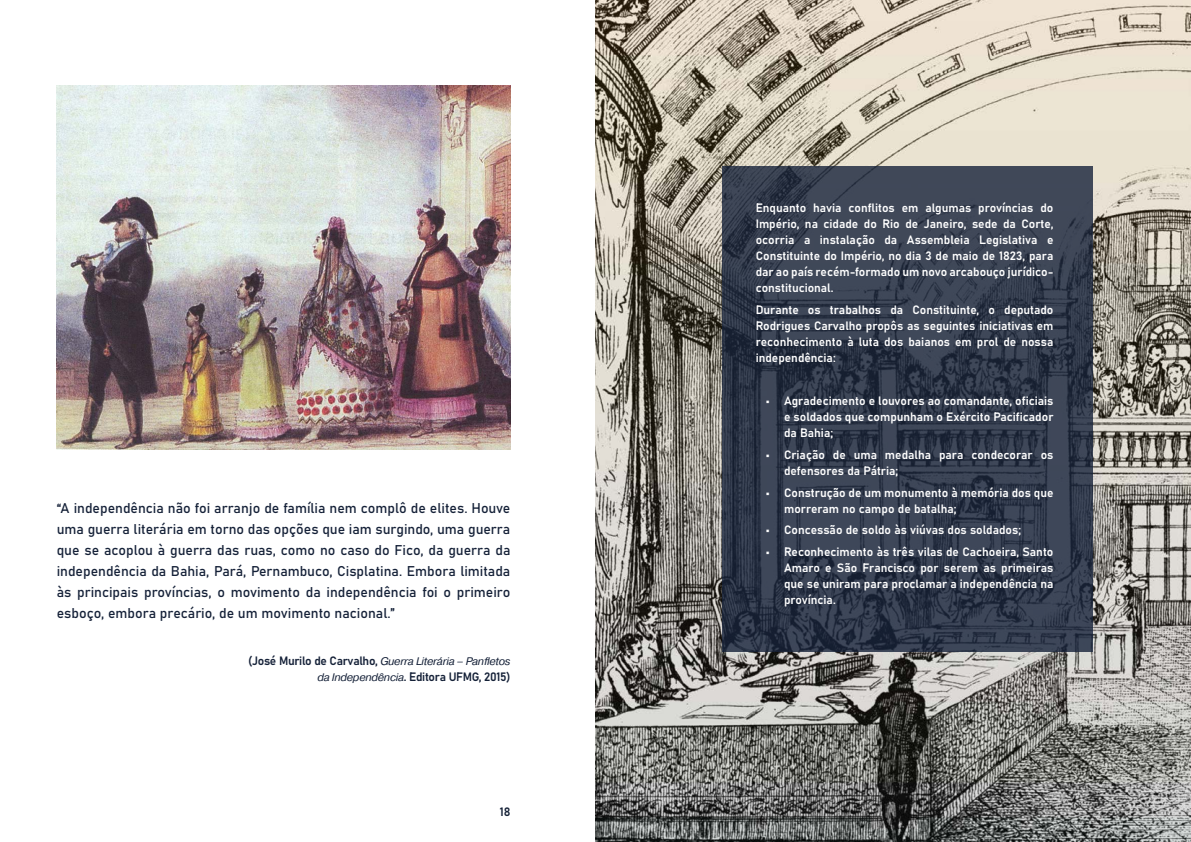
<style>
.page{position:relative;width:1191px;height:842px;background:#fff}
.page>*{position:absolute;margin:0;border:0;box-sizing:border-box;transform-origin:0 0}
.t1{font:14px/21px "Bahnschrift";color:#152138;text-align:justify}
.t2{font:12px/16px "Bahnschrift";color:#fff;text-align:justify}
.t3{font:12px "Bahnschrift";letter-spacing:-.025em;color:#152138}
.t4{font:12px "Bahnschrift";color:#152137}
.t5{font:italic 11px "Pragmatica";letter-spacing:-.025em;color:#152138}
.s1{font-family:"Bahnschrift";font-style:normal;font-size:12px}
.s2{font-family:"Pragmatica";font-style:italic;font-size:11px}
</style>
<div class="page">
<img style="left:57px;top:85px;width:453px;height:365px">
<img style="left:595px;top:0;width:596px;height:842px">
<svg style="left:722px;top:166px;width:370px;height:485px;background:#333b4d"></svg>
<p class="t1" style="left:57px;top:496px;width:455px">“A independência não foi arranjo de família nem complô de elites. Houve uma guerra literária em torno das opções que iam surgindo, uma guerra que se acoplou à guerra das ruas, como no caso do Fico, da guerra da independência da Bahia, Pará, Pernambuco, Cisplatina. Embora limitada às principais províncias, o movimento da independência foi o primeiro esboço, embora precário, de um movimento nacional.”</p>
<p class="t5" style="left:248px;top:655px;width:264px"><span class="s1">(José Murilo de Carvalho,</span> Guerra Literária – Panfletos</p>
<p class="t3" style="left:317px;top:668px;width:194px"><span class="s2">da Independência</span>. Editora UFMG, 2015)</p>
<p class="t4" style="left:499px;top:803px;width:12px">18</p>
<p class="t2" style="left:755px;top:199px;width:299px">Enquanto havia conflitos em algumas províncias do Império, na cidade do Rio de Janeiro, sede da Corte, ocorria a instalação da Assembleia Legislativa e Constituinte do Império, no dia 3 de maio de 1823, para dar ao país recém-formado um novo arcabouço jurídico&shy;constitucional.</p>
<p class="t2" style="left:755px;top:301px;width:299px">Durante os trabalhos da Constituinte, o deputado Rodrigues Carvalho propôs as seguintes iniciativas em reconhecimento à luta dos baianos em prol de nossa independência:</p>
<p class="t2" style="left:784px;top:392px;width:271px;text-indent:-18px">• Agradecimento e louvores ao comandante, oficiais e soldados que compunham o Exército Pacificador da Bahia;</p>
<p class="t2" style="left:784px;top:446px;width:271px;text-indent:-18px">• Criação de uma medalha para condecorar os defensores da Pátria;</p>
<p class="t2" style="left:784px;top:483px;width:271px;text-indent:-18px">• Construção de um monumento à memória dos que morreram no campo de batalha;</p>
<p class="t2" style="left:766px;top:521px;width:256px">• Concessão de soldo às viúvas dos soldados;</p>
<p class="t2" style="left:784px;top:543px;width:271px;text-indent:-18px">• Reconhecimento às três vilas de Cachoeira, Santo Amaro e São Francisco por serem as primeiras que se uniram para proclamar a independência na província.</p>
</div>
